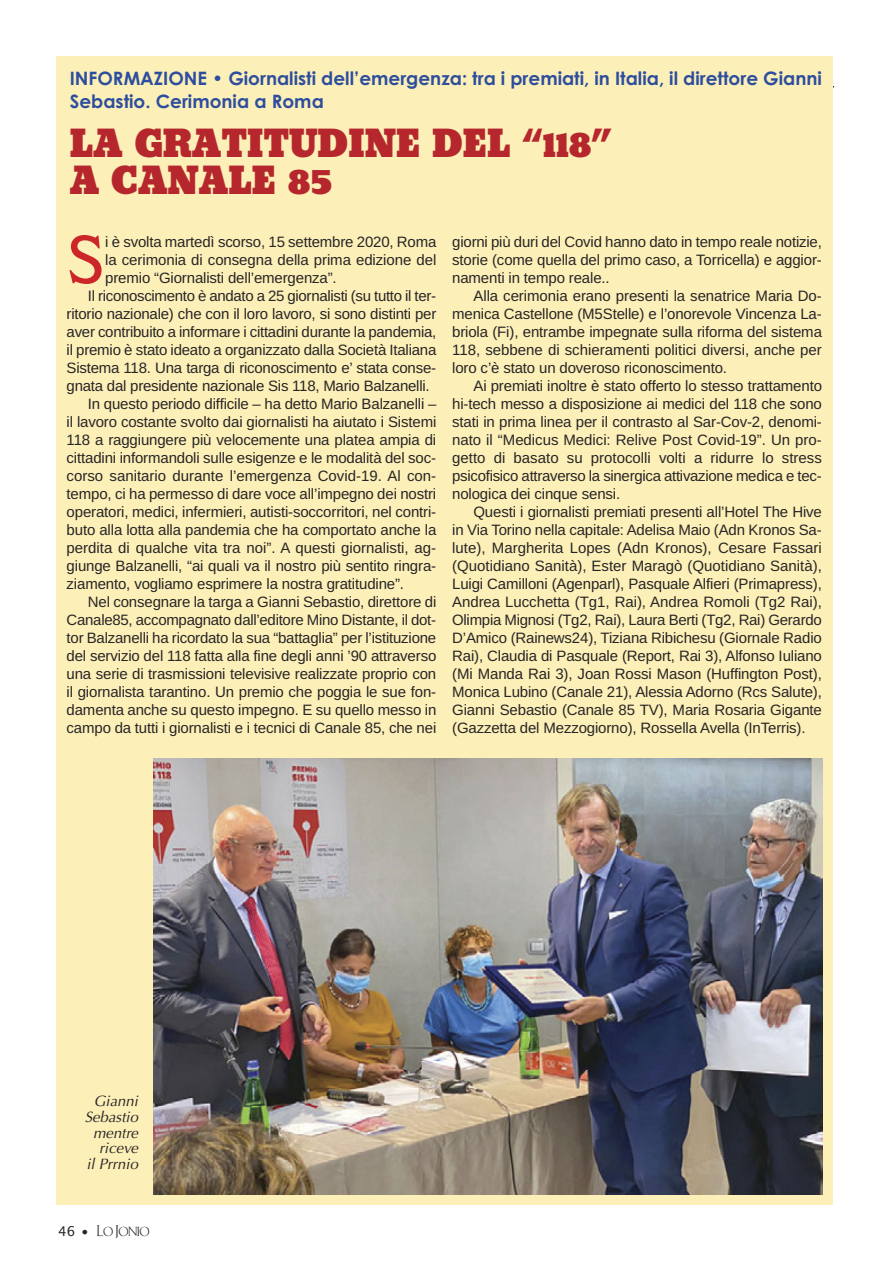
<style>
.page{position:relative;width:893px;height:1263px;background:#fff}
.page>*{position:absolute;margin:0;border:0;box-sizing:border-box;transform-origin:0 0}
.t1{font:600 65.25px "Cantoria";color:#cc262a}
.t2{font:800 39px/36.8px "Cg Beton";color:#b5272d}
.t3{font:700 18.45px/22.5px "Century Gothic";color:#2d4e9e}
.t4{font:15px/18px "Liberation Sans";letter-spacing:-.01em;color:#272526;text-align:justify}
.t5{font:italic 15px/15.8px "Optima";color:#272526;text-align:right}
.t6{font:13.5px "Au Bauer Text Initials";color:#272526}
.s1{font-family:"Lucida Grande"}
</style>
<div class="page">
<hr style="left:58px;top:86px;width:776px;height:1px;background:#272526">
<div style="left:56px;top:56px;width:777px;height:1148px;background:#fcefb7"></div>
<img style="left:153px;top:758px;width:670px;height:436px">
<p class="t3" style="left:70px;top:67px;width:754px">INFORMAZIONE • Giornalisti dell’emergenza: tra i premiati, in Italia, il direttore Gianni<br>Sebastio. Cerimonia a Roma</p>
<h2 class="t2" style="left:70px;top:124px;width:544px">LA GRATITUDINE DEL “118”<br>A CANALE 85</h2>
<h1 class="t1" style="left:67px;top:221px;width:40px">S</h1>
<p class="t4" style="left:105px;top:233px;width:333px">i è svolta martedì scorso, 15 settembre 2020, Roma</p>
<p class="t4" style="left:105px;top:251px;width:333px">la cerimonia di consegna della prima edizione del</p>
<p class="t4" style="left:105px;top:269px;width:233px">premio “Giornalisti dell’emergenza”.</p>
<p class="t4" style="left:88px;top:287px;width:350px">Il riconoscimento è andato a 25 giornalisti (su tutto il ter-</p>
<p class="t4" style="left:67px;top:305px;width:371px">ritorio nazionale) che con il loro lavoro, si sono distinti per</p>
<p class="t4" style="left:67px;top:323px;width:371px">aver contribuito a informare i cittadini durante la pandemia,</p>
<p class="t4" style="left:67px;top:341px;width:371px">il premio è stato ideato a organizzato dalla Società Italiana</p>
<p class="t4" style="left:67px;top:359px;width:371px">Sistema 118. Una targa di riconoscimento e’ stata conse-</p>
<p class="t4" style="left:67px;top:377px;width:365px">gnata dal presidente nazionale Sis 118, Mario Balzanelli.</p>
<p class="t4" style="left:88px;top:395px;width:350px">In questo periodo difficile – ha detto Mario Balzanelli –</p>
<p class="t4" style="left:67px;top:413px;width:371px">il lavoro costante svolto dai giornalisti ha aiutato i Sistemi</p>
<p class="t4" style="left:67px;top:431px;width:371px">118 a raggiungere più velocemente una platea ampia di</p>
<p class="t4" style="left:67px;top:449px;width:371px">cittadini informandoli sulle esigenze e le modalità del soc-</p>
<p class="t4" style="left:67px;top:467px;width:371px">corso sanitario durante l’emergenza Covid-19. Al con-</p>
<p class="t4" style="left:67px;top:485px;width:371px">tempo, ci ha permesso di dare voce all’impegno dei nostri</p>
<p class="t4" style="left:67px;top:503px;width:371px">operatori, medici, infermieri, autisti-soccorritori, nel contri-</p>
<p class="t4" style="left:67px;top:521px;width:371px">buto alla lotta alla pandemia che ha comportato anche la</p>
<p class="t4" style="left:67px;top:539px;width:371px">perdita di qualche vita tra noi”. A questi giornalisti, ag-</p>
<p class="t4" style="left:67px;top:557px;width:371px">giunge Balzanelli, “ai quali va il nostro più sentito ringra-</p>
<p class="t4" style="left:67px;top:575px;width:339px">ziamento, vogliamo esprimere la nostra gratitudine”.</p>
<p class="t4" style="left:88px;top:593px;width:350px">Nel consegnare la targa a Gianni Sebastio, direttore di</p>
<p class="t4" style="left:67px;top:611px;width:371px">Canale85, accompagnato dall’editore Mino Distante, il dot-</p>
<p class="t4" style="left:67px;top:629px;width:371px">tor Balzanelli ha ricordato la sua “battaglia” per l’istituzione</p>
<p class="t4" style="left:67px;top:647px;width:371px">del servizio del 118 fatta alla fine degli anni ’90 attraverso</p>
<p class="t4" style="left:67px;top:665px;width:371px">una serie di trasmissioni televisive realizzate proprio con</p>
<p class="t4" style="left:67px;top:683px;width:371px">il giornalista tarantino. Un premio che poggia le sue fon-</p>
<p class="t4" style="left:67px;top:701px;width:371px">damenta anche su questo impegno. E su quello messo in</p>
<p class="t4" style="left:67px;top:719px;width:371px">campo da tutti i giornalisti e i tecnici di Canale 85, che nei</p>
<p class="t4" style="left:452px;top:233px;width:371px">giorni più duri del Covid hanno dato in tempo reale notizie, storie (come quella del primo caso, a Torricella) e aggior&shy;namenti in tempo reale..</p>
<p class="t4" style="left:452px;top:287px;width:371px;text-indent:21px">Alla cerimonia erano presenti la senatrice Maria Do&shy;menica Castellone (M5Stelle) e l’onorevole Vincenza La&shy;briola (Fi), entrambe impegnate sulla riforma del sistema 118, sebbene di schieramenti politici diversi, anche per loro c’è stato un doveroso riconoscimento.</p>
<p class="t4" style="left:452px;top:377px;width:371px;text-indent:21px">Ai premiati inoltre è stato offerto lo stesso trattamento hi-tech messo a disposizione ai medici del 118 che sono stati in prima linea per il contrasto al Sar-Cov-2, denomi&shy;nato il “Medicus Medici: Relive Post Covid-19”. Un pro&shy;getto di basato su protocolli volti a ridurre lo stress psicofisico attraverso la sinergica attivazione medica e tec&shy;nologica dei cinque sensi.</p>
<p class="t4" style="left:452px;top:503px;width:371px;text-indent:21px">Questi i giornalisti premiati presenti all’Hotel The Hive in Via Torino nella capitale: Adelisa Maio (Adn Kronos Sa&shy;lute), Margherita Lopes (Adn Kronos), Cesare Fassari (Quotidiano Sanità), Ester Maragò (Quotidiano Sanità), Luigi Camilloni (Agenparl), Pasquale Alfieri (Primapress), Andrea Lucchetta (Tg1, Rai), Andrea Romoli (Tg2 Rai), Olimpia Mignosi (Tg2, Rai), Laura Berti (Tg2, Rai) Gerardo D’Amico (Rainews24), Tiziana Ribichesu (Giornale Radio Rai), Claudia di Pasquale (Report, Rai 3), Alfonso Iuliano (Mi Manda Rai 3), Joan Rossi Mason (Huffington Post), Monica Lubino (Canale 21), Alessia Adorno (Rcs Salute), Gianni Sebastio (Canale 85 TV), Maria Rosaria Gigante (Gazzetta del Mezzogiorno), Rossella Avella (InTerris).</p>
<p class="t5" style="left:85px;top:1093px;width:58px">Gianni<br>Sebastio mentre riceve ilPrrnio</p>
<p class="t6" style="left:58px;top:1224px;width:93px"><span class="s1">46 •</span> Lo Jonio</p>
</div>
